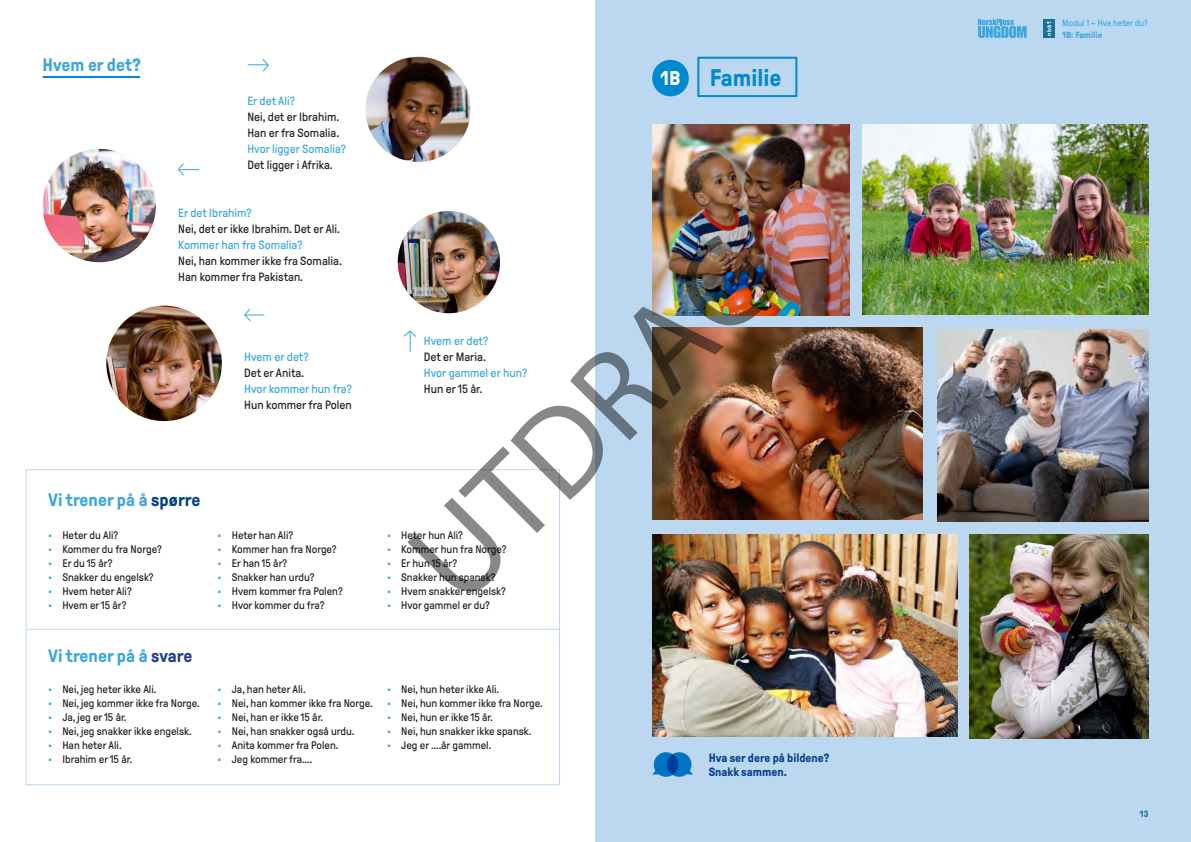
<style>
.page{position:relative;width:1191px;height:842px;background:#fff}
.page>*{position:absolute;margin:0;border:0;box-sizing:border-box;transform-origin:0 0}
.t1{font:126.5px "Myriad Pro";color:rgb(0 0 0/.47)}
.MODUL_UNDEROVERSKRIF{font:700 24px "GT Pressura";color:#0089cf}
.MODUL_UNDEROVERSKRIF-2{font:700 20px "GT Pressura";color:#fff}
.OPPGAVE_Overskrift_1{font:700 18px "GT Pressura";color:#3da6dd}
.BRØDTEKST_12pt{font:12px "GT Pressura";color:#231f20}
.BRØDTEKST_12pt-2{font:12px "GT Pressura";color:#3da6dd}
.OPPGAVE_Instruks{font:700 12px "GT Pressura";color:#034088}
.t2{font:11px "GT Pressura";color:#231f20}
.TOPPTEKST_9_pt{font:9px "GT Pressura";color:#3da6dd}
.TOPPTEKST_9_pt-2{font:700 9px "GT Pressura";color:#3da6dd}
.t3{font:700 9px "GT Pressura";color:#1a7096}
.t4{font:700 6px "GT Pressura";color:#fff}
.s1{color:#034088}
.s2{color:#3da6dd}
.s3{color:#253f8e}
</style>
<div class="page">
<div style="left:26px;top:469px;width:534px;height:316px;border:1px solid #bcd8f0"></div>
<hr style="left:26px;top:629px;width:533px;height:1px;background:#bcd8f0">
<img style="left:365px;top:57px;width:106px;height:105px;border-radius:53px">
<img style="left:106px;top:306px;width:116px;height:115px;border-radius:58px">
<img style="left:43px;top:149px;width:113px;height:113px;border-radius:57px">
<img style="left:398px;top:211px;width:102px;height:102px;border-radius:51px">
<svg style="left:248px;top:59px;width:21px;height:13px"></svg>
<svg style="left:403px;top:330px;width:13px;height:22px"></svg>
<svg style="left:244px;top:308px;width:20px;height:13px"></svg>
<svg style="left:177px;top:163px;width:22px;height:13px"></svg>
<hr style="left:43px;top:76px;width:97px;height:2px;background:#0089cf">
<div style="left:595px;top:0;width:596px;height:842px;background:#bcd8f0"></div>
<img style="left:652px;top:124px;width:197px;height:192px">
<img style="left:862px;top:124px;width:286px;height:191px">
<img style="left:652px;top:328px;width:270px;height:192px">
<img style="left:938px;top:329px;width:210px;height:193px">
<img style="left:652px;top:535px;width:305px;height:202px">
<img style="left:969px;top:535px;width:179px;height:204px">
<svg style="left:652px;top:752px;width:41px;height:25px"></svg>
<svg style="left:978px;top:19px;width:48px;height:19px"></svg>
<div style="left:1043px;top:19px;width:11px;height:19px;background:#1a7096"></div>
<div style="left:697px;top:57px;width:100px;height:40px;border:2px solid #0089cf"></div>
<div style="left:652px;top:60px;width:37px;height:36px;background:#0089cf;border-radius:50%"></div>
<p class="OPPGAVE_Overskrift_1" style="left:43px;top:55px;width:100px">Hvem er det?</p>
<p class="BRØDTEKST_12pt-2" style="left:247px;top:94px;width:49px">Er det Ali?</p>
<p class="BRØDTEKST_12pt" style="left:247px;top:110px;width:93px">Nei, det er Ibrahim.</p>
<p class="BRØDTEKST_12pt" style="left:247px;top:126px;width:93px">Han er fra Somalia.</p>
<p class="BRØDTEKST_12pt-2" style="left:247px;top:142px;width:100px">Hvor ligger Somalia?</p>
<p class="BRØDTEKST_12pt" style="left:247px;top:158px;width:87px">Det ligger i Afrika.</p>
<p class="BRØDTEKST_12pt-2" style="left:178px;top:206px;width:75px">Er det Ibrahim?</p>
<p class="BRØDTEKST_12pt" style="left:178px;top:222px;width:163px">Nei, det er ikke Ibrahim. Det er Ali.</p>
<p class="BRØDTEKST_12pt-2" style="left:178px;top:238px;width:126px">Kommer han fra Somalia?</p>
<p class="BRØDTEKST_12pt" style="left:178px;top:254px;width:165px">Nei, han kommer ikke fra Somalia.</p>
<p class="BRØDTEKST_12pt" style="left:178px;top:270px;width:126px">Han kommer fra Pakistan.</p>
<p class="BRØDTEKST_12pt-2" style="left:244px;top:350px;width:66px">Hvem er det?</p>
<p class="BRØDTEKST_12pt" style="left:244px;top:366px;width:61px">Det er Anita.</p>
<p class="BRØDTEKST_12pt-2" style="left:244px;top:382px;width:109px">Hvor kommer hun fra?</p>
<p class="BRØDTEKST_12pt" style="left:244px;top:398px;width:109px">Hun kommer fra Polen</p>
<p class="OPPGAVE_Overskrift_1" style="left:48px;top:490px;width:154px">Vi trener på å <span class="s1">spørre</span></p>
<p class="t2" style="left:48px;top:529px;width:71px"><span class="s2">•</span> Heter du Ali?</p>
<p class="t2" style="left:48px;top:543px;width:115px"><span class="s2">•</span> Kommer du fra Norge?</p>
<p class="t2" style="left:48px;top:557px;width:66px"><span class="s2">•</span> Er du 15 år?</p>
<p class="t2" style="left:48px;top:571px;width:107px"><span class="s2">•</span> Snakker du engelsk?</p>
<p class="t2" style="left:48px;top:585px;width:85px"><span class="s2">•</span> Hvem heter Ali?</p>
<p class="t2" style="left:48px;top:599px;width:80px"><span class="s2">•</span> Hvem er 15 år?</p>
<p class="OPPGAVE_Overskrift_1" style="left:48px;top:646px;width:146px">Vi trener på å <span class="s3">svare</span></p>
<p class="t2" style="left:48px;top:683px;width:110px"><span class="s2">•</span> Nei, jeg heter ikke Ali.</p>
<p class="t2" style="left:48px;top:697px;width:153px"><span class="s2">•</span> Nei, jeg kommer ikke fra Norge.</p>
<p class="t2" style="left:48px;top:711px;width:80px"><span class="s2">•</span> Ja, jeg er 15 år.</p>
<p class="t2" style="left:48px;top:725px;width:145px"><span class="s2">•</span> Nei, jeg snakker ikke engelsk.</p>
<p class="t2" style="left:48px;top:739px;width:75px"><span class="s2">•</span> Han heter Ali.</p>
<p class="t2" style="left:48px;top:753px;width:86px"><span class="s2">•</span> Ibrahim er 15 år.</p>
<p class="t2" style="left:218px;top:529px;width:77px"><span class="s2">•</span> Heter han Ali?</p>
<p class="t2" style="left:218px;top:543px;width:120px"><span class="s2">•</span> Kommer han fra Norge?</p>
<p class="t2" style="left:218px;top:557px;width:71px"><span class="s2">•</span> Er han 15 år?</p>
<p class="t2" style="left:218px;top:571px;width:98px"><span class="s2">•</span> Snakker han urdu?</p>
<p class="t2" style="left:218px;top:585px;width:127px"><span class="s2">•</span> Hvem kommer fra Polen?</p>
<p class="t2" style="left:218px;top:599px;width:108px"><span class="s2">•</span> Hvor kommer du fra?</p>
<p class="t2" style="left:218px;top:683px;width:90px"><span class="s2">•</span> Ja, han heter Ali.</p>
<p class="t2" style="left:218px;top:697px;width:157px"><span class="s2">•</span> Nei, han kommer ikke fra Norge.</p>
<p class="t2" style="left:218px;top:711px;width:107px"><span class="s2">•</span> Nei, han er ikke 15 år.</p>
<p class="t2" style="left:218px;top:725px;width:138px"><span class="s2">•</span> Nei, han snakker også urdu.</p>
<p class="t2" style="left:218px;top:739px;width:122px"><span class="s2">•</span> Anita kommer fra Polen.</p>
<p class="t2" style="left:218px;top:753px;width:96px"><span class="s2">•</span> Jeg kommer fra….</p>
<p class="MODUL_UNDEROVERSKRIF-2" style="left:660px;top:67px;width:21px">1B</p>
<p class="MODUL_UNDEROVERSKRIF" style="left:710px;top:65px;width:73px">Familie</p>
<h1 class="t1" style="left:376px;top:524px;width:458px;rotate:-45deg">UTDRAG</h1>
<p class="BRØDTEKST_12pt-2" style="left:424px;top:334px;width:66px">Hvem er det?</p>
<p class="BRØDTEKST_12pt" style="left:424px;top:350px;width:63px">Det er Maria.</p>
<p class="BRØDTEKST_12pt-2" style="left:424px;top:366px;width:105px">Hvor gammel er hun?</p>
<p class="BRØDTEKST_12pt" style="left:424px;top:382px;width:60px">Hun er 15 år.</p>
<p class="t2" style="left:387px;top:529px;width:77px"><span class="s2">•</span> Heter hun Ali?</p>
<p class="t2" style="left:387px;top:543px;width:121px"><span class="s2">•</span> Kommer hun fra Norge?</p>
<p class="t2" style="left:387px;top:557px;width:72px"><span class="s2">•</span> Er hun 15 år?</p>
<p class="t2" style="left:387px;top:571px;width:110px"><span class="s2">•</span> Snakker hun spansk?</p>
<p class="t2" style="left:387px;top:585px;width:120px"><span class="s2">•</span> Hvem snakker engelsk?</p>
<p class="t2" style="left:387px;top:599px;width:104px"><span class="s2">•</span> Hvor gammel er du?</p>
<p class="t2" style="left:387px;top:683px;width:114px"><span class="s2">•</span> Nei, hun heter ikke Ali.</p>
<p class="t2" style="left:387px;top:697px;width:157px"><span class="s2">•</span> Nei, hun kommer ikke fra Norge.</p>
<p class="t2" style="left:387px;top:711px;width:108px"><span class="s2">•</span> Nei, hun er ikke 15 år.</p>
<p class="t2" style="left:387px;top:725px;width:146px"><span class="s2">•</span> Nei, hun snakker ikke spansk.</p>
<p class="t2" style="left:387px;top:739px;width:106px"><span class="s2">•</span> Jeg er ….år gammel.</p>
<p class="OPPGAVE_Instruks" style="left:708px;top:752px;width:122px">Hva ser dere på bildene?</p>
<p class="OPPGAVE_Instruks" style="left:708px;top:766px;width:80px">Snakk sammen.</p>
<p class="t4" style="left:1045px;top:36px;width:16px;rotate:-90deg">nivå 1</p>
<p class="TOPPTEKST_9_pt" style="left:1062px;top:18px;width:87px">Modul 1 – Hva heter du?</p>
<p class="TOPPTEKST_9_pt-2" style="left:1062px;top:30px;width:41px">1B: Familie</p>
<p class="t3" style="left:1139px;top:809px;width:10px">13</p>
</div>
